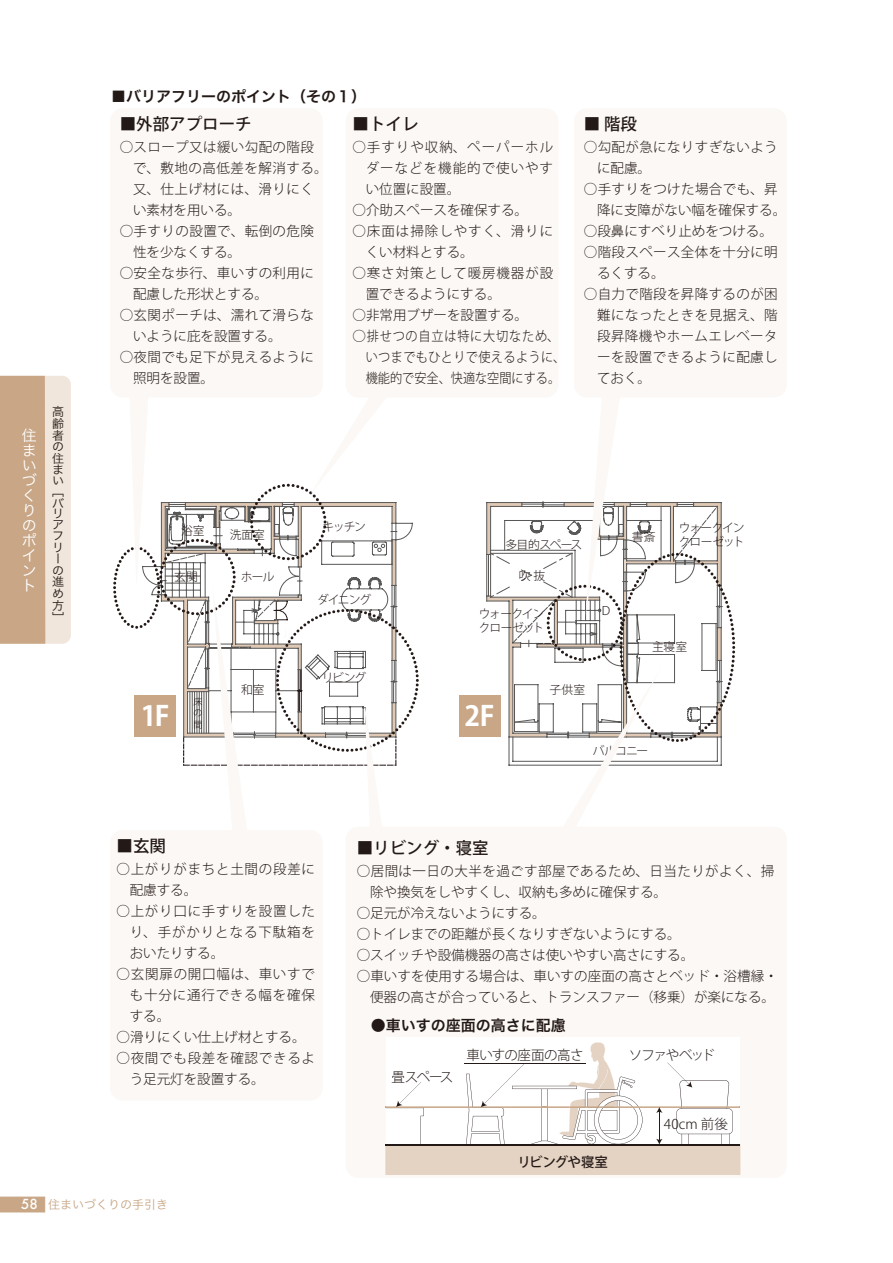
<style>
.page{position:relative;width:893px;height:1263px;background:#fff}
.page>*{position:absolute;margin:0;border:0;box-sizing:border-box;transform-origin:0 0}
.t1{font:700 27.45px "Koz Go Pro";color:#fff}
.t2{font:500 16.5px "Koz Go Pro";color:#231916}
.t3{font:15px "Hira Kaku Pro W6";color:#231916}
.t4{font:15px/15px "Hira Kaku Pro W3";color:#fff}
.t5{font:300 13.5px/21px "Koz Go Pro";letter-spacing:.03em;color:#231916}
.t6{font:300 13.5px/21px "Koz Go Pro";color:#231916}
.t7{font:300 13.5px/21px "Koz Go Pro";letter-spacing:.005em;color:#231916;text-align:right}
.t8{font:300 13.5px/21px "Koz Go Pro";letter-spacing:.055em;color:#231916}
.t9{font:300 13.5px/21px "Koz Go Pro";letter-spacing:.065em;color:#231916}
.t10{font:300 13.5px/21px "Koz Go Pro";letter-spacing:.07em;color:#231916}
.t11{font:300 13.5px "Koz Go Pro";letter-spacing:-.03em;color:#231916}
.t12{font:500 13.5px "Koz Go Pro";letter-spacing:-.035em;color:#231916}
.t13{font:300 13.5px "Koz Go Pro";letter-spacing:-.09em;color:#231916}
.t14{font:12px/11.6px "Hira Kaku Pro W3";color:#231916;text-align:justify}
.t15{font:12px "Hira Kaku Pro W3";color:#c8a686}
.t16{font:300 11.7px/13.8px "Koz Go Pro";letter-spacing:-.075em;color:#231916}
.t17{font:300 9px/10.5px "Koz Go Pro";color:#231916}
.s1{font-family:"Futura";font-weight:500;font-size:13.5px;color:#fff}
</style>
<div class="page">
<div style="left:346px;top:827px;width:441px;height:351px;background:#fbf8f5;border-radius:13px"></div>
<div style="left:459px;top:695px;width:42px;height:41px;background:#c8a686"></div>
<div style="left:346px;top:108px;width:212px;height:289px;background:#fbf8f5;border-radius:13px"></div>
<div style="left:574px;top:108px;width:213px;height:289px;background:#fbf8f5;border-radius:13px"></div>
<div style="left:110px;top:108px;width:213px;height:289px;background:#fbf8f5;border-radius:13px"></div>
<div style="left:110px;top:830px;width:213px;height:270px;background:#fbf8f5;border-radius:13px"></div>
<svg style="left:113px;top:483px;width:306px;height:283px"></svg>
<svg style="left:486px;top:501px;width:250px;height:265px"></svg>
<svg style="left:0;top:376px;width:71px;height:268px;background:#d6bda5"></svg>
<svg style="left:0;top:1197px;width:45px;height:15px"></svg>
<div style="left:386px;top:1037px;width:354px;height:138px;background:#fff"></div>
<div style="left:386px;top:1144px;width:354px;height:31px;background:#e4d2c2;border:1px solid #e4d2c2"></div>
<svg style="left:386px;top:1042px;width:355px;height:103px"></svg>
<p class="t4" style="left:22px;top:427px;width:16px">住まいづくりのポイント</p>
<p class="t14" style="left:52px;top:405px;width:13px">高齢者の住まい［バ</p>
<p class="t14" style="left:52px;top:507px;width:13px;text-align:left">リアフリーの進め方］</p>
<p class="t3" style="left:111px;top:83px;width:256px">■バリアフリーのポイント（その１）</p>
<p class="t2" style="left:120px;top:114px;width:133px">■外部アプローチ</p>
<p class="t5" style="left:133px;top:136px;width:196px;text-indent:-13px">○スロープ又は緩い勾配の階段で、敷地の高低差を解消する。又、仕上げ材には、滑りにくい素材を用いる。</p>
<p class="t5" style="left:133px;top:220px;width:183px;text-indent:-13px">○手すりの設置で、転倒の危険性を少なくする。</p>
<p class="t5" style="left:133px;top:262px;width:183px;text-indent:-13px">○安全な歩行、車いすの利用に配慮した形状とする。</p>
<p class="t5" style="left:133px;top:304px;width:183px;text-indent:-13px">○玄関ポーチは、濡れて滑らないように庇を設置する。</p>
<p class="t5" style="left:133px;top:346px;width:182px;text-indent:-13px">○夜間でも足下が見えるように照明を設置。</p>
<p class="t2" style="left:352px;top:114px;width:67px">■トイレ</p>
<p class="t5" style="left:366px;top:136px;width:189px;text-align:justify;text-indent:-13px">○手すりや収納、ペーパーホルダーなどを機能的で使いやすい位置に設置。</p>
<p class="t6" style="left:352px;top:199px;width:177px">○介助スペースを確保する。</p>
<p class="t10" style="left:366px;top:220px;width:189px;text-indent:-13px">○床面は掃除しやすく、滑りにくい材料とする。</p>
<p class="t9" style="left:366px;top:262px;width:189px;text-indent:-13px">○寒さ対策として暖房機器が設置できるようにする。</p>
<p class="t6" style="left:352px;top:304px;width:177px">○非常用ブザーを設置する。</p>
<p class="t5" style="left:366px;top:325px;width:201px;text-indent:-13px">○排せつの自立は特に大切なため、いつまでもひとりで使えるように、機能的で安全、快適な空間にする。</p>
<p class="t2" style="left:584px;top:114px;width:55px">■ 階段</p>
<p class="t5" style="left:597px;top:136px;width:182px;text-indent:-13px">○勾配が急になりすぎないように配慮。</p>
<p class="t6" style="left:597px;top:178px;width:190px;text-indent:-13px">○手すりをつけた場合でも、昇降に支障がない幅を確保する。</p>
<p class="t6" style="left:584px;top:220px;width:190px">○段鼻にすべり止めをつける。</p>
<p class="t5" style="left:597px;top:241px;width:182px;text-indent:-13px">○階段スペース全体を十分に明るくする。</p>
<p class="t5" style="left:597px;top:283px;width:182px;text-align:justify;text-indent:-13px">○自力で階段を昇降するのが困難になったときを見据え、階段昇降機やホームエレベーターを設置できるように配慮しておく。</p>
<p class="t16" style="left:181px;top:524px;width:25px">浴室</p>
<p class="t16" style="left:230px;top:528px;width:37px">洗面室</p>
<p class="t16" style="left:174px;top:570px;width:25px">玄関</p>
<p class="t16" style="left:241px;top:570px;width:35px">ホール</p>
<p class="t16" style="left:322px;top:520px;width:45px">キッチン</p>
<p class="t16" style="left:317px;top:592px;width:56px">ダイニング</p>
<p class="t16" style="left:505px;top:538px;width:78px">多目的スペース</p>
<p class="t16" style="left:519px;top:568px;width:28px">吹 抜</p>
<p class="t16" style="left:479px;top:607px;width:67px">ウォークインクローゼット</p>
<p class="t16" style="left:241px;top:682px;width:25px">和室</p>
<p class="t16" style="left:322px;top:671px;width:46px">リビング</p>
<p class="t17" style="left:194px;top:697px;width:10px">床の</p>
<p class="t17" style="left:194px;top:719px;width:10px">間</p>
<h1 class="t1" style="left:141px;top:698px;width:30px">1F</h1>
<h1 class="t1" style="left:465px;top:698px;width:32px">2F</h1>
<p class="t16" style="left:549px;top:683px;width:37px">子供室</p>
<p class="t16" style="left:632px;top:530px;width:25px">書斎</p>
<p class="t16" style="left:679px;top:521px;width:67px">ウォークインクローゼット</p>
<p class="t16" style="left:602px;top:604px;width:10px">D</p>
<p class="t16" style="left:652px;top:640px;width:37px">主寝室</p>
<p class="t16" style="left:593px;top:744px;width:57px">バルコニー</p>
<p class="t2" style="left:116px;top:836px;width:51px">■玄関</p>
<p class="t8" style="left:130px;top:858px;width:187px;text-indent:-13px">○上がりがまちと土間の段差に配慮する。</p>
<p class="t5" style="left:130px;top:900px;width:187px;text-align:justify;text-indent:-13px">○上がり口に手すりを設置したり、手がかりとなる下駄箱をおいたりする。</p>
<p class="t5" style="left:130px;top:963px;width:187px;text-align:justify;text-indent:-13px">○玄関扉の開口幅は、車いすでも十分に通行できる幅を確保する。</p>
<p class="t6" style="left:116px;top:1026px;width:191px">○滑りにくい仕上げ材とする。</p>
<p class="t8" style="left:130px;top:1047px;width:187px;text-indent:-13px">○夜間でも段差を確認できるよう足元灯を設置する。</p>
<p class="t2" style="left:357px;top:838px;width:134px">■リビング・寝室</p>
<p class="t5" style="left:370px;top:860px;width:406px;text-indent:-13px">○居間は一日の大半を過ごす部屋であるため、日当たりがよく、掃除や換気をしやすくし、収納も多めに確保する。</p>
<p class="t6" style="left:357px;top:902px;width:191px">○足元が冷えないようにする。</p>
<p class="t6" style="left:357px;top:923px;width:326px">○トイレまでの距離が長くなりすぎないようにする。</p>
<p class="t6" style="left:357px;top:944px;width:339px">○スイッチや設備機器の高さは使いやすい高さにする。</p>
<p class="t7" style="left:357px;top:965px;width:423px">○車いすを使用する場合は、車いすの座面の高さとベッド・浴槽縁・便器の高さが合っていると、トランスファー（移乗）が楽になる。</p>
<p class="t3" style="left:371px;top:1012px;width:196px">●車いすの座面の高さに配慮</p>
<p class="t5" style="left:391px;top:1066px;width:63px">畳スペース</p>
<p class="t11" style="left:467px;top:1046px;width:118px">車いすの座面の高さ</p>
<p class="t13" style="left:629px;top:1046px;width:88px">ソファやベッド</p>
<p class="t12" style="left:517px;top:1153px;width:92px">リビングや寝室</p>
<p class="t5" style="left:664px;top:1114px;width:66px">40cm 前後</p>
<p class="t15" style="left:21px;top:1193px;width:149px"><span class="s1">58</span> 住まいづくりの手引き</p>
</div>
